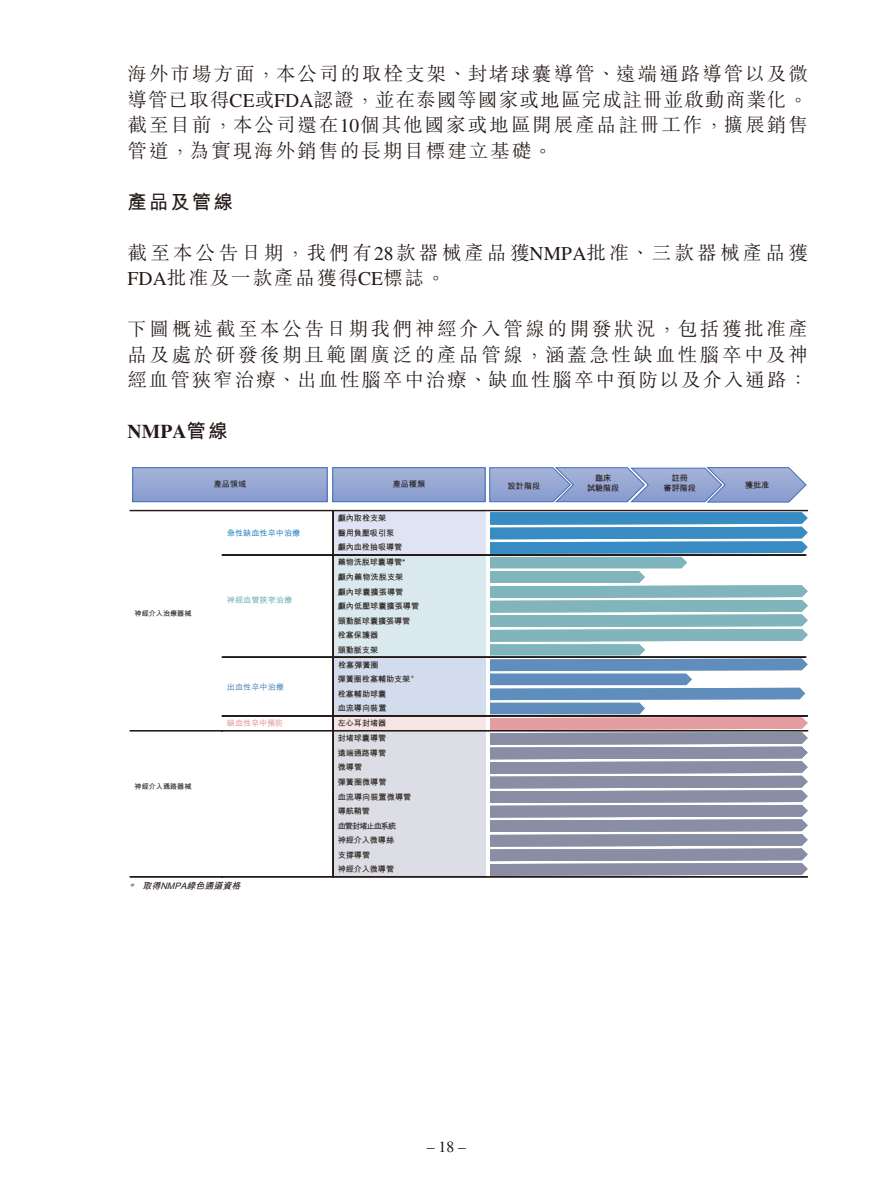
<style>
.page{position:relative;width:893px;height:1191px;background:#fff}
.page>*{position:absolute;margin:0;border:0;box-sizing:border-box;transform-origin:0 0}
.t1{font:300 19.5px/25.5px "M Sung HK";letter-spacing:.105em;color:#231916;text-align:justify}
.t2{font:300 19.5px/25.5px "M Sung HK";letter-spacing:.17em;color:#231916}
.t3{font:700 19.5px "Times LT Std";color:#231916}
.t4{font:700 19.5px "M Hei HK";letter-spacing:.1em;color:#231916}
.t5{font:15.75px "Times LT Std";color:#231916}
.t6{font:italic 700 8.85px "M Hei HK";color:#231916}
.t7{font:700 8.1px/14.5px "M Hei HK";letter-spacing:-.01em;color:#231916}
.t8{font:700 8.1px "M Hei HK";letter-spacing:.01em;color:#231916}
.t9{font:700 8.1px "M Hei HK";color:#398cc3}
.t10{font:700 8.1px "M Hei HK";color:#80b5be}
.t11{font:700 8.1px "M Hei HK";letter-spacing:-.005em;color:#242122}
.t12{font:700 8.1px "M Hei HK";color:#608ebc}
.t13{font:700 8.1px "M Hei HK";letter-spacing:-.015em;color:#e49da1}
.t14{font:700 7.05px "M Hei HK";letter-spacing:.005em;color:#231916}
.s1{font-family:"Times LT Std";font-weight:400}
.s2{font-family:"M Hei HK"}
.s3{font-weight:300}
.s4{font-family:"Times LT Std";font-weight:400;font-size:8.7px}
</style>
<div class="page">
<div style="left:333px;top:511px;width:152px;height:44px;background:#dfe3f3"></div>
<div style="left:333px;top:555px;width:152px;height:102px;background:#dae9ed"></div>
<div style="left:222px;top:555px;width:584px;height:1px;border:1px solid #231916"></div>
<div style="left:333px;top:657px;width:152px;height:59px;background:#d3dced"></div>
<div style="left:222px;top:657px;width:584px;height:1px;border:1px solid #231916"></div>
<div style="left:333px;top:511px;width:1px;height:149px;border:1px solid #231916"></div>
<div style="left:333px;top:716px;width:152px;height:14px;background:#f8e5e5"></div>
<div style="left:222px;top:715px;width:111px;height:1px;border:1px solid #231916"></div>
<div style="left:333px;top:715px;width:475px;height:1px;border:1px solid #231916"></div>
<div style="left:333px;top:730px;width:152px;height:147px;background:#dcdde5"></div>
<div style="left:130px;top:730px;width:678px;height:1px;border:1px solid #231916"></div>
<svg style="left:333px;top:660px;width:1px;height:216px"></svg>
<svg style="left:489px;top:467px;width:318px;height:35px;background:#95a7d3"></svg>
<svg style="left:335px;top:469px;width:148px;height:31px;background:#97a7d3"></svg>
<div style="left:333px;top:467px;width:152px;height:35px;border:1px solid #426db5"></div>
<svg style="left:134px;top:469px;width:191px;height:31px;background:#97a7d3"></svg>
<div style="left:132px;top:467px;width:195px;height:35px;border:1px solid #426db5"></div>
<div style="left:130px;top:876px;width:678px;height:1px;border:1px solid #231916"></div>
<div style="left:130px;top:510px;width:678px;height:1px;border:1px solid #231916"></div>
<svg style="left:490px;top:512px;width:318px;height:363px"></svg>
<p class="t1" style="left:128px;top:60px;width:682px">海外市場方面，本公司的取栓支架、封堵球囊導管、遠端通路導管以及微導管已取得<span class="s1">CE</span>或<span class="s1">FDA</span>認證，並在泰國等國家或地區完成註冊並啟動商業化。截至目前，本公司還在<span class="s1">10</span>個其他國家或地區開展產品註冊工作，擴展銷售管道，為實現海外銷售的長期目標建立基礎。</p>
<p class="t4" style="left:128px;top:187px;width:107px">產品及管線</p>
<p class="t2" style="left:128px;top:239px;width:682px">截至本公告日期，我們有<span class="s1">28</span>款器械產品獲<span class="s1">NMPA</span>批准、三款器械產品獲<br><span class="s1">FDA</span>批准及一款產品獲得<span class="s1">CE</span>標誌。</p>
<p class="t1" style="left:128px;top:315px;width:682px">下圖概述截至本公告日期我們神經介入管線的開發狀況，包括獲批准產品及處於研發後期且範圍廣泛的產品管線，涵蓋急性缺血性腦卒中及神經血管狹窄治療、出血性腦卒中治療、缺血性腦卒中預防以及介入通路：</p>
<p class="t3" style="left:128px;top:420px;width:102px">NMPA<span class="s2">管線</span></p>
<p class="t7" style="left:587px;top:472px;width:34px;line-height:9.8px;text-align:center">臨床<br>試驗階段</p>
<p class="t7" style="left:672px;top:470px;width:18px">註冊</p>
<p class="t11" style="left:214px;top:478px;width:34px">產品領域</p>
<p class="t11" style="left:393px;top:478px;width:34px">產品種類</p>
<p class="t7" style="left:508px;top:478px;width:34px">設計階段</p>
<p class="t7" style="left:664px;top:480px;width:34px">審評階段</p>
<p class="t7" style="left:745px;top:477px;width:26px">獲批准</p>
<p class="t14" style="left:135px;top:608px;width:58px">神經介入治療器械</p>
<p class="t14" style="left:135px;top:781px;width:58px">神經介入通路器械</p>
<p class="t9" style="left:227px;top:527px;width:75px">急性缺血性卒中治療</p>
<p class="t10" style="left:227px;top:594px;width:67px">神經血管狹窄治療</p>
<p class="t12" style="left:227px;top:681px;width:58px">出血性卒中治療</p>
<p class="t7" style="left:338px;top:510px;width:66px">顱內取栓支架<br>醫用負壓吸引泵顱內血栓抽吸導管</p>
<p class="t7" style="left:338px;top:554px;width:69px">藥物洗脫球囊導管*</p>
<p class="t8" style="left:338px;top:585px;width:67px">顱內球囊擴張導管</p>
<p class="t8" style="left:338px;top:571px;width:67px">顱內藥物洗脫支架</p>
<p class="t7" style="left:338px;top:598px;width:83px">顱內低壓球囊擴張導管頸動脈球囊擴張導管栓塞保護器<br>頸動脈支架</p>
<p class="t7" style="left:338px;top:657px;width:78px">栓塞彈簧圈<br>彈簧圈栓塞輔助支架<span class="s3">*</span>栓塞輔助球囊<br>血流導向裝置</p>
<p class="t13" style="left:227px;top:717px;width:58px">缺血性卒中預防</p>
<p class="t7" style="left:338px;top:715px;width:50px">左心耳封堵器</p>
<p class="t7" style="left:338px;top:730px;width:75px">封堵球囊導管<br>遠端通路導管<br>微導管<br>彈簧圈微導管<br>血流導向裝置微導管導航鞘管<br>血管封堵止血系統<br>神經介入微導絲<br>支撐導管<br>神經介入微導管</p>
<p class="t6" style="left:129px;top:879px;width:116px"><span class="s4">*</span> 取得NMPA綠色通道資格</p>
<p class="t5" style="left:427px;top:1137px;width:41px">– 18 –</p>
</div>
